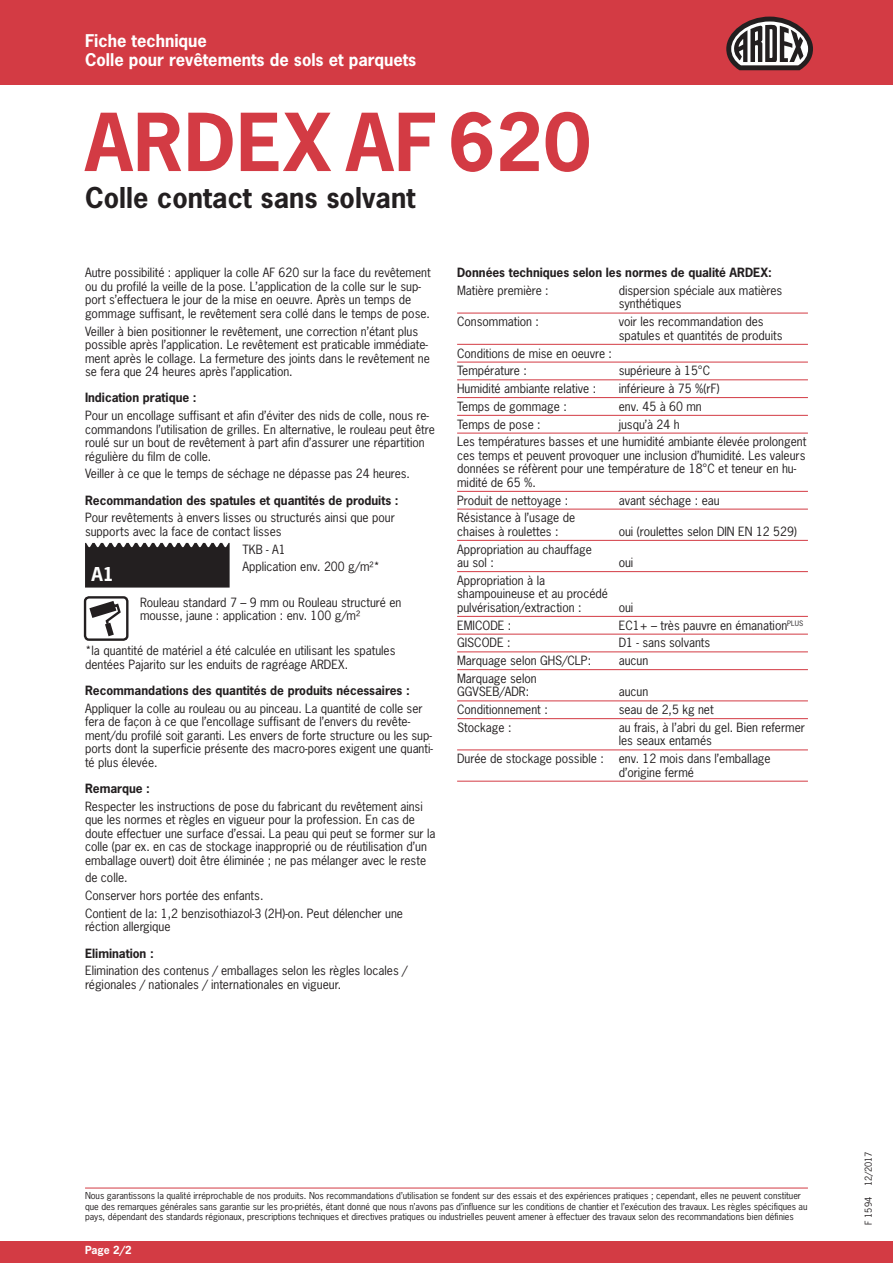
<style>
.page{position:relative;width:893px;height:1263px;background:#fff}
.page>*{position:absolute;margin:0;border:0;box-sizing:border-box;transform-origin:0 0}
.t1{font:700 75px "News Gothic Std";letter-spacing:.015em;color:#d33b44}
.t2{font:700 27px "News Gothic Std";letter-spacing:.005em;color:#231f20}
.t3{font:700 18px "News Gothic Std";color:#fff}
.t4{font:700 16.5px/19.5px "News Gothic Std";color:#fff}
.t5{font:12px/13.5px "News Gothic Std";color:#231f20}
.t6{font:700 12px "News Gothic Std";color:#231f20}
.t7{font:700 10.5px "News Gothic Std";color:#fff}
.t8{font:9px/10.5px "News Gothic Std";color:#231f20}
</style>
<div class="page">
<div style="left:0;top:0;width:893px;height:85px;background:#d33b44"></div>
<div style="left:0;top:1242px;width:893px;height:21px;background:#d33b44"></div>
<svg style="left:85px;top:543px;width:145px;height:44px;background:#2c2829"></svg>
<div style="left:84px;top:596px;width:44px;height:45px;border:2px solid #231f20;border-radius:4px"></div>
<svg style="left:89px;top:601px;width:32px;height:36px"></svg>
<hr style="left:457px;top:313px;width:351px;height:1px;background:#d33b44">
<hr style="left:457px;top:344px;width:351px;height:1px;background:#d33b44">
<hr style="left:457px;top:362px;width:351px;height:1px;background:#d33b44">
<hr style="left:457px;top:379px;width:351px;height:1px;background:#d33b44">
<hr style="left:457px;top:397px;width:351px;height:1px;background:#d33b44">
<hr style="left:457px;top:415px;width:351px;height:1px;background:#d33b44">
<hr style="left:457px;top:433px;width:351px;height:1px;background:#d33b44">
<hr style="left:457px;top:491px;width:351px;height:1px;background:#d33b44">
<hr style="left:457px;top:509px;width:351px;height:1px;background:#d33b44">
<hr style="left:457px;top:540px;width:351px;height:1px;background:#d33b44">
<hr style="left:457px;top:571px;width:351px;height:1px;background:#d33b44">
<hr style="left:457px;top:616px;width:351px;height:1px;background:#d33b44">
<hr style="left:457px;top:634px;width:351px;height:1px;background:#d33b44">
<hr style="left:457px;top:651px;width:351px;height:1px;background:#d33b44">
<hr style="left:457px;top:669px;width:351px;height:1px;background:#d33b44">
<hr style="left:457px;top:700px;width:351px;height:1px;background:#d33b44">
<hr style="left:457px;top:718px;width:351px;height:1px;background:#d33b44">
<hr style="left:457px;top:749px;width:351px;height:1px;background:#d33b44">
<hr style="left:457px;top:781px;width:351px;height:1px;background:#d33b44">
<svg style="left:726px;top:17px;width:87px;height:53px"></svg>
<hr style="left:85px;top:1188px;width:723px;height:1px;background:#d33b44">
<h3 class="t4" style="left:85px;top:31px;width:333px">Fiche technique<br>Colle pour revêtements de sols et parquets</h3>
<h1 class="t1" style="left:85px;top:93px;width:507px">ARDEX AF620</h1>
<h2 class="t2" style="left:85px;top:180px;width:332px">Colle contact sans solvant</h2>
<p class="t5" style="left:85px;top:266px;width:347px">Autre possibilité : appliquer la colle AF 620 sur la face du revêtement ou du profilé la veille de la pose. L’application de la colle sur le sup&shy;port s’effectuera le jour de la mise en oeuvre. Après un temps de gommage suffisant, le revêtement sera collé dans le temps de pose.</p>
<p class="t5" style="left:85px;top:324px;width:346px">Veiller à bien positionner le revêtement, une correction n’étant plus possible après l’application. Le revêtement est praticable immédiate&shy;ment après le collage. La fermeture des joints dans le revêtement ne se fera que 24 heures après l’application.</p>
<p class="t6" style="left:85px;top:390px;width:113px">Indication pratique :</p>
<p class="t5" style="left:85px;top:409px;width:351px">Pour un encollage suffisant et afin d’éviter des nids de colle, nous re&shy;commandons l’utilisation de grilles. En alternative, le rouleau peut être roulé sur un bout de revêtement à part afin d’assurer une répartition régulière du film de colle.</p>
<p class="t5" style="left:85px;top:467px;width:327px">Veiller à ce que le temps de séchage ne dépasse pas 24 heures.</p>
<p class="t6" style="left:85px;top:492px;width:315px">Recommandation des spatules et quantités de produits :</p>
<p class="t5" style="left:85px;top:511px;width:311px">Pour revêtements à envers lisses ou structurés ainsi que pour supports avec la face de contact lisses</p>
<h3 class="t3" style="left:92px;top:562px;width:24px">A1</h3>
<p class="t5" style="left:242px;top:540px;width:139px;line-height:17.7px">TKB - A1<br>Application env. 200 g/m²*</p>
<p class="t5" style="left:140px;top:595px;width:263px">Rouleau standard 7 – 9 mm ou Rouleau structuré en mousse, jaune : application : env. 100 g/m²</p>
<p class="t5" style="left:85px;top:644px;width:312px">*la quantité de matériel a été calculée en utilisant les spatules dentées Pajarito sur les enduits de ragréage ARDEX.</p>
<p class="t6" style="left:85px;top:682px;width:326px">Recommandations des quantités de produits nécessaires :</p>
<p class="t5" style="left:85px;top:701px;width:349px">Appliquer la colle au rouleau ou au pinceau. La quantité de colle ser fera de façon à ce que l’encollage suffisant de l’envers du revête&shy;ment/du profilé soit garanti. Les envers de forte structure ou les sup&shy;ports dont la superficie présente des macro-pores exigent une quanti&shy;té plus élevée.</p>
<p class="t6" style="left:85px;top:780px;width:66px">Remarque :</p>
<p class="t5" style="left:85px;top:799px;width:352px">Respecter les instructions de pose du fabricant du revêtement ainsi que les normes et règles en vigueur pour la profession. En cas de doute effectuer une surface d’essai. La peau qui peut se former sur la colle (par ex. en cas de stockage inapproprié ou de réutilisation d’un emballage ouvert) doit être éliminée ; ne pas mélanger avec le reste</p>
<p class="t5" style="left:85px;top:869px;width:319px;line-height:17.7px">de colle.<br>Conserver hors portée des enfants.<br>Contient de la: 1,2 benzisothiazol-3 (2H)-on. Peut délencher une</p>
<p class="t5" style="left:85px;top:920px;width:87px">réction allergique</p>
<p class="t6" style="left:85px;top:945px;width:70px">Elimination :</p>
<p class="t5" style="left:85px;top:964px;width:324px">Elimination des contenus / emballages selon les règles locales / régionales / nationales / internationales en vigueur.</p>
<p class="t6" style="left:457px;top:265px;width:316px">Données techniques selon les normes de qualité ARDEX:</p>
<p class="t5" style="left:457px;top:284px;width:93px">Matière première :</p>
<p class="t5" style="left:619px;top:284px;width:165px">dispersion spéciale aux matières synthétiques</p>
<p class="t5" style="left:457px;top:315px;width:83px">Consommation :</p>
<p class="t5" style="left:619px;top:315px;width:165px">voir les recommandation des spatules et quantités de produits</p>
<p class="t5" style="left:457px;top:344px;width:156px;line-height:17.7px">Conditions de mise en oeuvre :<br>Température :</p>
<p class="t5" style="left:619px;top:364px;width:93px">supérieure à 15°C</p>
<p class="t5" style="left:457px;top:382px;width:141px">Humidité ambiante relative :</p>
<p class="t5" style="left:619px;top:382px;width:102px">inférieure à 75 %(rF)</p>
<p class="t5" style="left:457px;top:399px;width:111px">Temps de gommage :</p>
<p class="t5" style="left:619px;top:399px;width:85px">env. 45 à 60 mn</p>
<p class="t5" style="left:457px;top:417px;width:85px">Temps de pose :</p>
<p class="t5" style="left:457px;top:415px;width:351px;line-height:17.7px;text-indent:162px">jusqu’à 24 h<br>Les températures basses et une humidité ambiante élevée prolongent</p>
<p class="t5" style="left:457px;top:448px;width:350px">ces temps et peuvent provoquer une inclusion d’humidité. Les valeurs données se réfèrent pour une température de 18°C et teneur en hu&shy;midité de 65 %.</p>
<p class="t5" style="left:457px;top:493px;width:113px">Produit de nettoyage :</p>
<p class="t5" style="left:619px;top:493px;width:102px">avant séchage : eau</p>
<p class="t5" style="left:457px;top:511px;width:120px">Résistance à l’usage de chaises à roulettes :</p>
<p class="t5" style="left:619px;top:524px;width:180px">oui (roulettes selon DIN EN 12 529)</p>
<p class="t5" style="left:457px;top:542px;width:136px">Appropriation au chauffage au sol :</p>
<p class="t5" style="left:457px;top:573px;width:152px">Appropriation à la shampouineuse et au procédé pulvérisation/extraction :</p>
<p class="t5" style="left:619px;top:556px;width:16px">oui</p>
<p class="t5" style="left:619px;top:600px;width:16px">oui</p>
<p class="t5" style="left:457px;top:618px;width:56px">EMICODE :</p>
<p class="t5" style="left:619px;top:618px;width:186px">EC1+ – très pauvre en émanation<sup>PLUS</sup></p>
<p class="t5" style="left:457px;top:636px;width:55px">GISCODE :</p>
<p class="t5" style="left:619px;top:636px;width:93px">D1 - sans solvants</p>
<p class="t5" style="left:457px;top:654px;width:136px">Marquage selon GHS/CLP:</p>
<p class="t5" style="left:619px;top:654px;width:31px">aucun</p>
<p class="t5" style="left:457px;top:671px;width:81px">Marquage selon<br>GGVSEB/ADR:</p>
<p class="t5" style="left:619px;top:685px;width:31px">aucun</p>
<p class="t5" style="left:457px;top:703px;width:92px">Conditionnement :</p>
<p class="t5" style="left:619px;top:703px;width:96px">seau de 2,5 kg net</p>
<p class="t5" style="left:457px;top:720px;width:56px">Stockage :</p>
<p class="t5" style="left:619px;top:720px;width:188px">au frais, à l’abri du gel. Bien refermer les seaux entamés</p>
<p class="t5" style="left:619px;top:752px;width:154px;text-indent:-162px">Durée de stockage possible : env. 12 mois dans l’emballage d’origine fermé</p>
<p class="t8" style="left:85px;top:1191px;width:724px">Nous garantissons la qualité irréprochable de nos produits. Nos recommandations d’utilisation se fondent sur des essais et des expériences pratiques ; cependant, elles ne peuvent constituer que des remarques générales sans garantie sur les pro-priétés, étant donné que nous n’avons pas d’influence sur les conditions de chantier et l’exécution des travaux. Les règles spécifiques au pays, dépendant des standards régionaux, prescriptions techniques et directives pratiques ou industrielles peuvent amener à effectuer des travaux selon des recommandations bien définies</p>
<p class="t7" style="left:85px;top:1243px;width:48px">Page 2/2</p>
<p class="t8" style="left:863px;top:1225px;width:75px;rotate:-90deg">F 1594 12/2017</p>
</div>
